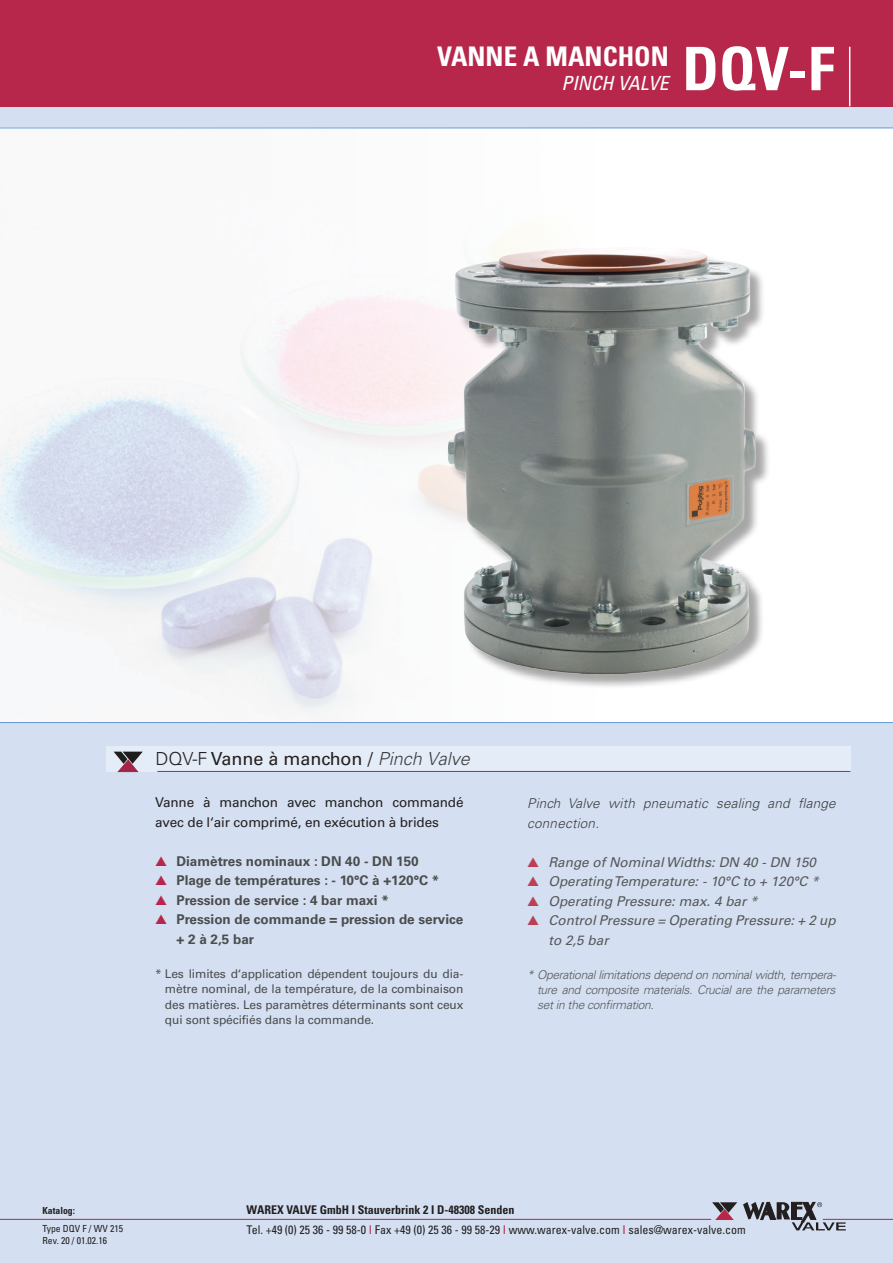
<style>
.page{position:relative;width:893px;height:1263px;background:#d4e0f1}
.page>*{position:absolute;margin:0;border:0;box-sizing:border-box;transform-origin:0 0}
.t1{font:700 condensed 60px "Univers";color:#fff}
.t2{font:700 condensed 27px "Univers";color:#fff}
.t3{font:italic condensed 19.5px "Univers";color:#fff}
.t4{font:18px "Univers";color:#231f20}
.t5{font:italic 13.5px/19.5px "Univers";color:#57585a}
.t6{font:700 13.5px/19.5px "Univers";color:#4b4c4d}
.t7{font:13.5px/19.5px "Univers";letter-spacing:-.01em;color:#231f20}
.t8{font:italic 300 13.5px/19.5px "Univers";letter-spacing:.015em;color:#3e3e3f}
.t9{font:12px/15px "Univers";letter-spacing:-.01em;color:#4b4c4d;text-align:justify}
.t10{font:condensed 12px/19.5px "Univers";color:#231f20}
.t11{font:italic 300 12px/15px "Univers";letter-spacing:-.025em;color:#57585a;text-align:justify}
.t12{font:condensed 9.75px/12px "Univers";color:#231f20}
.t13{font:700 condensed 9.75px "Univers";color:#231f20}
.s1{font-weight:300}
.s2{font-weight:300;font-style:italic;color:#3e3e3f}
.s3{color:#b6274b}
.s4{color:#bc4055}
.s5{font-weight:700}
</style>
<div class="page">
<div style="left:0;top:0;width:893px;height:106px;background:#b6274b"></div>
<hr style="left:823px;top:1219px;width:70px;height:1px;background:#b6274b">
<hr style="left:0;top:1219px;width:711px;height:1px;background:#b6274b">
<div style="left:106px;top:746px;width:744px;height:26px;background:#e4ecf7"></div>
<hr style="left:157px;top:771px;width:693px;height:1px;background:#b6274b">
<svg style="left:113px;top:751px;width:30px;height:22px"></svg>
<svg style="left:114px;top:752px;width:29px;height:20px"></svg>
<hr style="left:849px;top:47px;width:1px;height:59px;background:#fff">
<svg style="left:0;top:128px;width:893px;height:595px"></svg>
<img style="left:302px;top:156px;width:490px;height:553px">
<svg style="left:712px;top:1202px;width:25px;height:17px"></svg>
<svg style="left:743px;top:1202px;width:103px;height:28px"></svg>
<h2 class="t2" style="left:437px;top:39px;width:233px">VANNE A MANCHON</h2>
<h3 class="t3" style="left:561px;top:70px;width:109px">PINCH VALVE</h3>
<h1 class="t1" style="left:682px;top:32px;width:154px">DQV-F</h1>
<h3 class="t4" style="left:156px;top:748px;width:316px"><span class="s1">DQV-F</span> Vanne à manchon <span class="s1">/</span> <span class="s2">Pinch Valve</span></h3>
<p class="t7" style="left:155px;top:793px;width:310px">Vanne à manchon avec manchon commandé avec de l‘air comprimé, en exécution à brides</p>
<p class="t6" style="left:155px;top:851px;width:265px"><span class="s3">▲</span> Diamètres nominaux : DN 40 - DN 150</p>
<p class="t6" style="left:155px;top:871px;width:286px"><span class="s3">▲</span> Plage de températures : - 10°C à +120°C *</p>
<p class="t6" style="left:155px;top:890px;width:235px"><span class="s3">▲</span> Pression de service : 4 bar maxi *</p>
<p class="t6" style="left:176px;top:910px;width:288px;text-indent:-21px"><span class="s3">▲</span> Pression de commande = pression de service + 2 à 2,5 bar</p>
<p class="t9" style="left:165px;top:967px;width:300px;text-indent:-10px">* Les limites d‘application dépendent toujours du dia&shy;mètre nominal, de la température, de la combinaison des matières. Les paramètres déterminants sont ceux qui sont spécifiés dans la commande.</p>
<p class="t8" style="left:527px;top:794px;width:310px">Pinch Valve with pneumatic sealing and flange connection.</p>
<p class="t5" style="left:527px;top:852px;width:290px"><span class="s4">▲</span> Range of Nominal Widths: DN 40 - DN 150</p>
<p class="t5" style="left:527px;top:872px;width:293px"><span class="s4">▲</span> Operating Temperature: - 10°C to + 120°C *</p>
<p class="t5" style="left:527px;top:891px;width:232px"><span class="s4">▲</span> Operating Pressure: max. 4 bar *</p>
<p class="t5" style="left:549px;top:911px;width:289px;text-indent:-21px"><span class="s4">▲</span> Control Pressure = Operating Pressure: + 2 up to 2,5 bar</p>
<p class="t11" style="left:537px;top:967px;width:301px;text-indent:-10px">* Operational limitations depend on nominal width, tempera&shy;ture and composite materials. Crucial are the parameters set in the confirmation.</p>
<p class="t13" style="left:43px;top:1204px;width:34px">Katalog:</p>
<p class="t12" style="left:43px;top:1222px;width:82px">Type DQV F / WV 215<br>Rev. 20 / 01.02.16</p>
<p class="t10" style="left:247px;top:1200px;width:501px"><span class="s5">WAREX VALVE GmbH I Stauverbrink 2 I D-48308 Senden<br></span>Tel. +49 (0) 25 36 - 99 58-0 <span class="s3">I</span> Fax +49 (0) 25 36 - 99 58-29 <span class="s3">I</span> www.warex-valve.com <span class="s3">I</span> sales@warex-valve.com</p>
</div>
